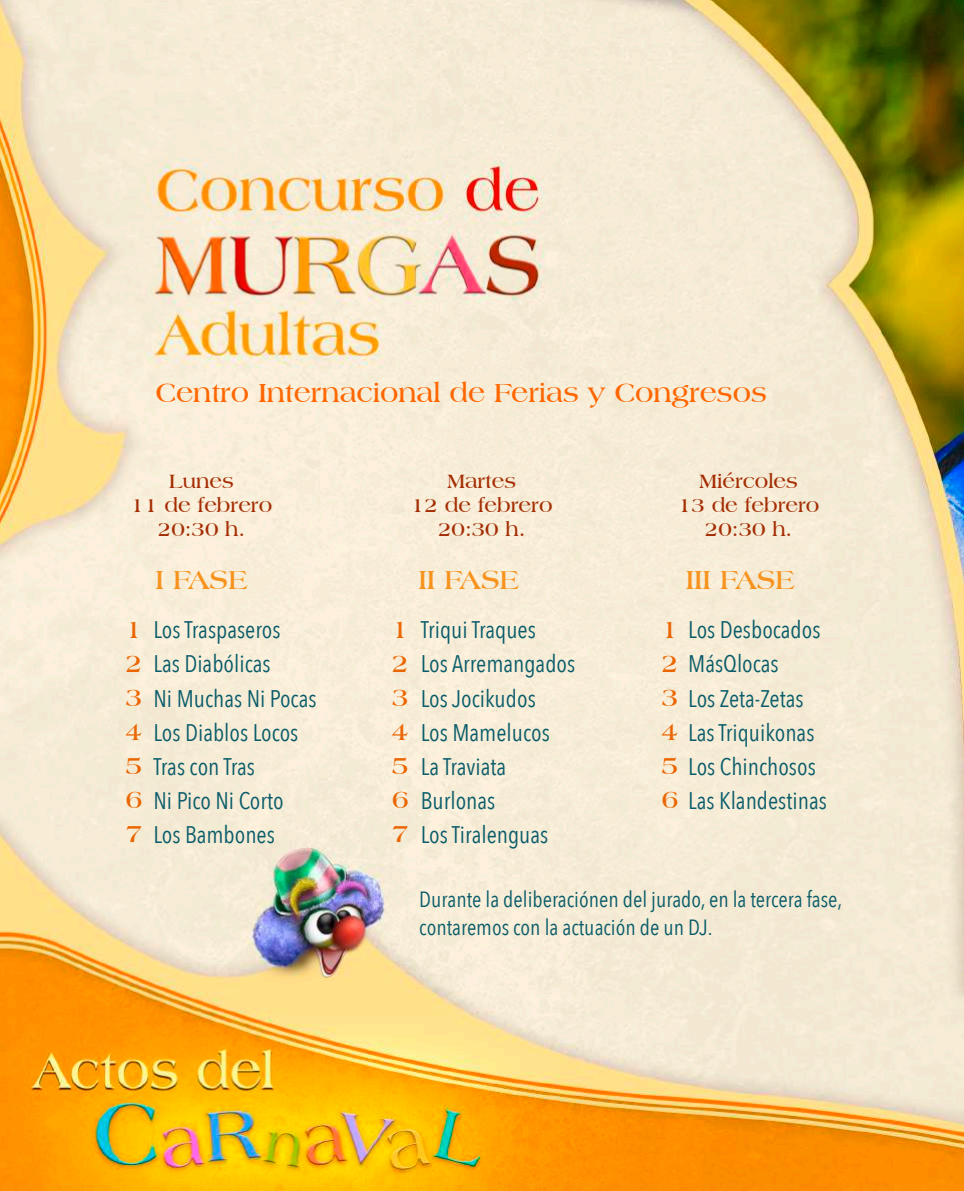
<style>
.page{position:relative;width:964px;height:1191px;background:#fff}
.page>*{position:absolute;margin:0;border:0;box-sizing:border-box;transform-origin:0 0}
.t1{font:700 28px "Americana BT";color:#f60}
.t2{font:700 28px "Americana BT";color:#f7931d}
.t3{font:700 26px/34px "Americana BT";color:#eb6601;text-align:justify}
.t4{font:24px/34px "Avenir Next Condensed";color:#0a5c6a}
.t5{font:22px/28px "Avenir Next Condensed";color:#0a5c6a}
.t6{font:700 20.6px/24px "Americana BT";color:#a42d03;text-align:center}
.s1{font-family:"Americana BT";font-weight:700;font-size:26px;color:#eb6601}
</style>
<div class="page">
<img style="left:0;top:0;width:964px;height:1191px">
<p class="t1" style="left:155px;top:376px;width:613px">Centro Internacional de Ferias y Congresos</p>
<p class="t6" style="left:131px;top:469px;width:143px">Lunes<br>11 de febrero<br>20:30 h.</p>
<p class="t6" style="left:411px;top:469px;width:143px">Martes<br>12 de febrero<br>20:30 h.</p>
<p class="t6" style="left:678px;top:469px;width:143px">Miércoles<br>13 de febrero<br>20:30 h.</p>
<p class="t2" style="left:155px;top:562px;width:94px">I FASE</p>
<p class="t4" style="left:125px;top:612px;width:193px"><span class="s1">1</span> Los Traspaseros<br><span class="s1">2</span> Las Diabólicas<br><span class="s1">3</span> Ni Muchas Ni Pocas<br><span class="s1">4</span> Los Diablos Locos<br><span class="s1">5</span> Tras con Tras<br><span class="s1">6</span> Ni Pico Ni Corto<br><span class="s1">7</span> Los Bambones</p>
<p class="t2" style="left:418px;top:562px;width:102px">II FASE</p>
<p class="t2" style="left:686px;top:562px;width:111px">III FASE</p>
<p class="t4" style="left:661px;top:612px;width:167px"><span class="s1">1</span> Los Desbocados<br><span class="s1">2</span> MásQlocas<br><span class="s1">3</span> Los Zeta-Zetas<br><span class="s1">4</span> Las Triquikonas<br><span class="s1">5</span> Los Chinchosos<br><span class="s1">6</span> Las Klandestinas</p>
<p class="t3" style="left:392px;top:612px;width:18px">1<br>2<br>3<br>4<br>5<br>6<br>7</p>
<p class="t4" style="left:421px;top:612px;width:156px">Triqui Traques<br>Los Arremangados<br>Los Jocikudos<br>Los Mamelucos<br>La Traviata<br>Burlonas<br>Los Tiralenguas</p>
<p class="t5" style="left:419px;top:884px;width:424px">Durante la deliberaciónen del jurado, en la tercera fase, contaremos con la actuación de un DJ.</p>
</div>
